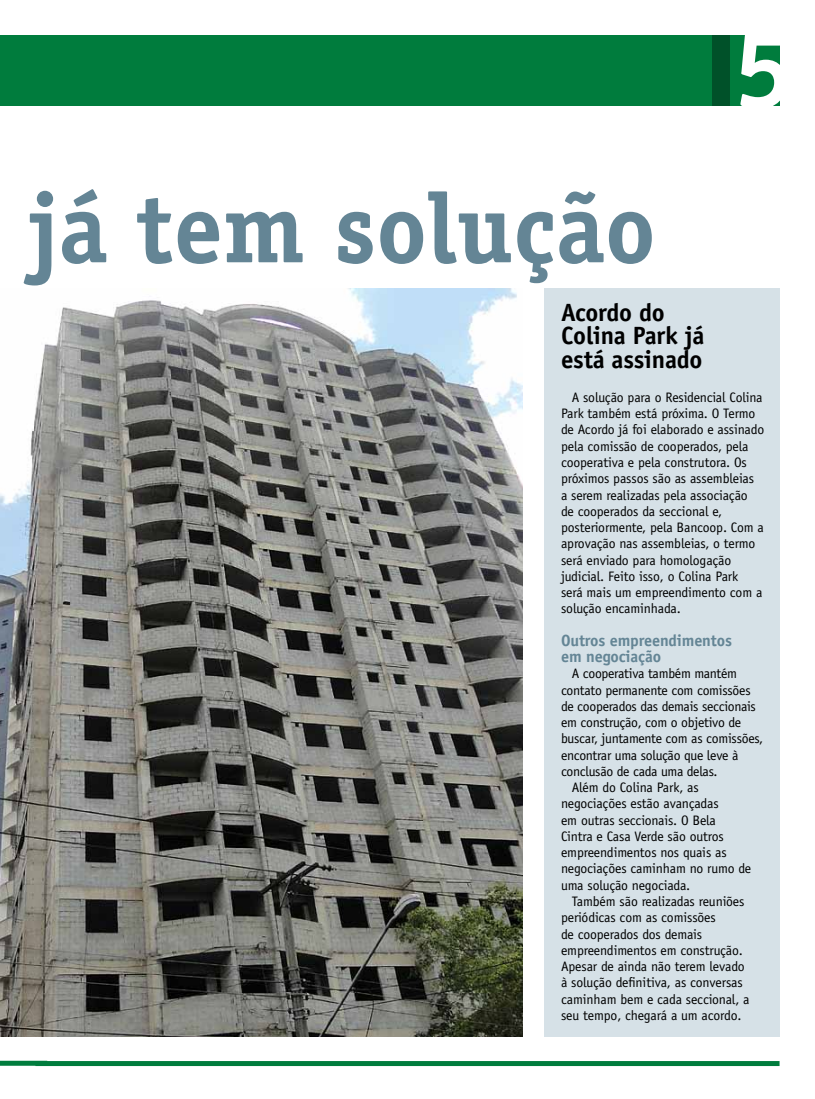
<style>
.page{position:relative;width:815px;height:1099px;background:#fff}
.page>*{position:absolute;margin:0;border:0;box-sizing:border-box;transform-origin:0 0}
.t1{font:700 109.25px "Officina Serif Std";color:#fff}
.t2{font:700 98.75px "Officina Serif Std";color:#648595}
.t3{font:700 25px/23.8px "Officina Sans Std";letter-spacing:-.01em;color:#000}
.t4{font:700 16.25px/16.2px "Officina Sans Std";letter-spacing:-.01em;color:#648595}
.t5{font:13.75px/16.2px "Officina Sans Std";letter-spacing:-.01em;color:#000}
</style>
<div class="page">
<div style="left:697px;top:35px;width:49px;height:71px;background:#005129"></div>
<div style="left:730px;top:35px;width:50px;height:71px;background:#007c3d"></div>
<div style="left:35px;top:35px;width:677px;height:71px;background:#007c3d"></div>
<div style="left:35px;top:1060px;width:745px;height:5px;background:#007c3d"></div>
<img style="left:0;top:288px;width:522px;height:748px">
<div style="left:0;top:1060px;width:47px;height:5px;background:#007c3d"></div>
<div style="left:0;top:35px;width:56px;height:71px;background:#007c3d"></div>
<div style="left:544px;top:288px;width:236px;height:748px;background:#d6e1e7"></div>
<h2 class="t2" style="left:29px;top:167px;width:629px">já tem solução</h2>
<h3 class="t3" style="left:561px;top:300px;width:145px">Acordo do<br>Colina Park já está assinado</h3>
<h1 class="t1" style="left:733px;top:2px;width:62px">5</h1>
<p class="t5" style="left:561px;top:389px;width:205px;text-indent:11px">A solução para o Residencial Colina Park também está próxima. O Termo de Acordo já foi elaborado e assinado pela comissão de cooperados, pela cooperativa e pela construtora. Os próximos passos são as assembleias<br>a serem realizadas pela associação<br>de cooperados da seccional e, posteriormente, pela Bancoop. Com a aprovação nas assembleias, o termo será enviado para homologação judicial. Feito isso, o Colina Park<br>será mais um empreendimento com a solução encaminhada.</p>
<p class="t4" style="left:561px;top:632px;width:172px">Outros empreendimentos em negociação</p>
<p class="t5" style="left:572px;top:665px;width:167px">A cooperativa também mantém</p>
<p class="t5" style="left:561px;top:681px;width:191px">contato permanente com comissões</p>
<p class="t5" style="left:561px;top:698px;width:196px">de cooperados das demais seccionais</p>
<p class="t5" style="left:561px;top:714px;width:182px">em construção, com o objetivo de</p>
<p class="t5" style="left:561px;top:730px;width:204px">buscar, juntamente com as comissões,</p>
<p class="t5" style="left:561px;top:746px;width:179px">encontrar uma solução que leve à</p>
<p class="t5" style="left:561px;top:763px;width:158px">conclusão de cada uma delas.</p>
<p class="t5" style="left:572px;top:779px;width:129px">Além do Colina Park, as</p>
<p class="t5" style="left:561px;top:795px;width:159px">negociações estão avançadas</p>
<p class="t5" style="left:561px;top:812px;width:156px">em outras seccionais. O Bela</p>
<p class="t5" style="left:561px;top:828px;width:164px">Cintra e Casa Verde são outros</p>
<p class="t5" style="left:561px;top:844px;width:167px">empreendimentos nos quais as</p>
<p class="t5" style="left:561px;top:860px;width:192px">negociações caminham no rumo de</p>
<p class="t5" style="left:561px;top:877px;width:131px">uma solução negociada.</p>
<p class="t5" style="left:572px;top:893px;width:174px">Também são realizadas reuniões</p>
<p class="t5" style="left:561px;top:909px;width:156px">periódicas com as comissões</p>
<p class="t5" style="left:561px;top:925px;width:143px">de cooperados dos demais</p>
<p class="t5" style="left:561px;top:942px;width:183px">empreendimentos em construção.</p>
<p class="t5" style="left:561px;top:958px;width:185px">Apesar de ainda não terem levado</p>
<p class="t5" style="left:561px;top:974px;width:183px">à solução definitiva, as conversas</p>
<p class="t5" style="left:561px;top:990px;width:190px">caminham bem e cada seccional, a</p>
<p class="t5" style="left:561px;top:1007px;width:182px">seu tempo, chegará a um acordo.</p>
</div>
